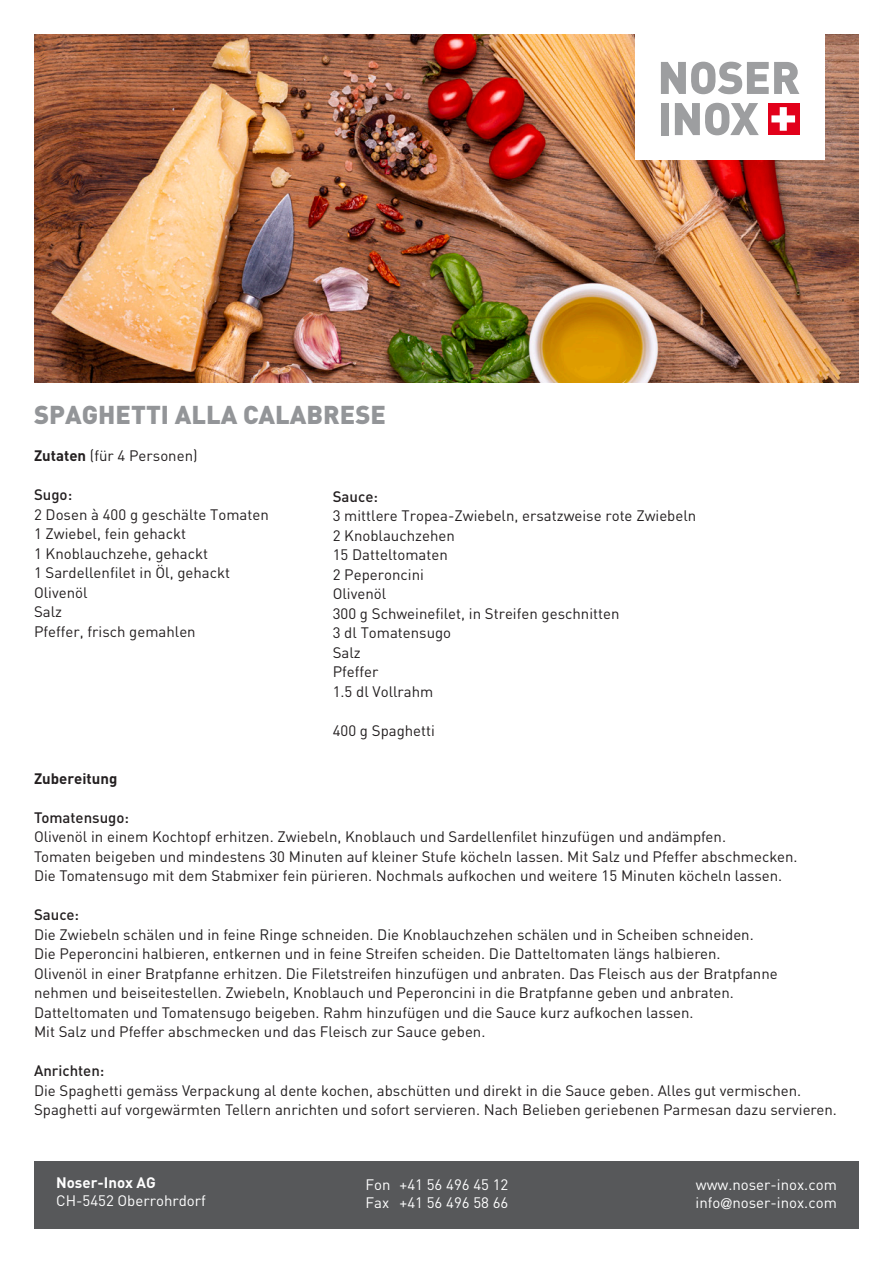
<style>
.page{position:relative;width:893px;height:1263px;background:#fff}
.page>*{position:absolute;margin:0;border:0;box-sizing:border-box;transform-origin:0 0}
.t1{font:900 25.5px "DIN";color:#939598}
.t2{font:15px/19.5px "DIN";color:#231f20}
.t3{font:15px/18px "DIN";color:#fff}
.t4{font:500 15px "DIN";color:#231f20}
.t5{font:700 15px "DIN";color:#fff}
.t6{font:700 15px "DIN";color:#231f20}
.s1{font-weight:700}
.s2{font-family:"Helvetica Neue LT Std"}
</style>
<div class="page">
<div style="left:34px;top:1161px;width:825px;height:68px;background:#57585a"></div>
<img style="left:34px;top:34px;width:825px;height:349px">
<div style="left:635px;top:30px;width:190px;height:130px;background:#fff"></div>
<div style="left:767px;top:103px;width:32px;height:32px;background:#e2001a"></div>
<svg style="left:771px;top:107px;width:24px;height:24px"></svg>
<svg style="left:661px;top:62px;width:138px;height:32px"></svg>
<svg style="left:675px;top:103px;width:84px;height:32px"></svg>
<div style="left:661px;top:103px;width:8px;height:32px;background:#9d9ea0"></div>
<h1 class="t1" style="left:34px;top:398px;width:354px">SPAGHETTI ALLA CALABRESE</h1>
<p class="t2" style="left:34px;top:445px;width:165px"><span class="s1">Zutaten</span> (für 4 Personen)</p>
<p class="t4" style="left:34px;top:485px;width:40px">Sugo:</p>
<p class="t2" style="left:34px;top:504px;width:236px">2 Dosen à 400 g geschälte Tomaten<br>1 Zwiebel, fein gehackt<br>1 Knoblauchzehe, gehackt<br>1 Sardellenfilet in Öl, gehackt<br>Olivenöl<br>Salz<br>Pfeffer, frisch gemahlen</p>
<p class="t4" style="left:333px;top:487px;width:47px">Sauce:</p>
<p class="t2" style="left:333px;top:506px;width:365px">3 mittlere Tropea-Zwiebeln, ersatzweise rote Zwiebeln<br>2 Knoblauchzehen<br>15 Datteltomaten<br>2 Peperoncini<br>Olivenöl<br>300 g Schweinefilet, in Streifen geschnitten<br>3 dl Tomatensugo<br>Salz<br>Pfeffer<br>1.5 dl Vollrahm</p>
<p class="t2" style="left:333px;top:720px;width:104px">400 g Spaghetti</p>
<p class="t6" style="left:34px;top:768px;width:85px">Zubereitung</p>
<p class="t4" style="left:34px;top:807px;width:97px">Tomatensugo:</p>
<p class="t2" style="left:34px;top:826px;width:765px">Olivenöl in einem Kochtopf erhitzen. Zwiebeln, Knoblauch und Sardellenfilet hinzufügen und andämpfen.<br>Tomaten beigeben und mindestens 30 Minuten auf kleiner Stufe köcheln lassen. Mit Salz und Pfeffer abschmecken.<br>Die Tomatensugo mit dem Stabmixer fein pürieren. Nochmals aufkochen und weitere 15 Minuten köcheln lassen.</p>
<p class="t4" style="left:34px;top:905px;width:46px">Sauce:</p>
<p class="t2" style="left:34px;top:924px;width:745px">Die Zwiebeln schälen und in feine Ringe schneiden. Die Knoblauchzehen schälen und in Scheiben schneiden.<br>Die Peperoncini halbieren, entkernen und in feine Streifen scheiden. Die Datteltomaten längs halbieren.<br>Olivenöl in einer Bratpfanne erhitzen. Die Filetstreifen hinzufügen und anbraten. Das Fleisch aus der Bratpfanne nehmen und beiseitestellen. Zwiebeln, Knoblauch und Peperoncini in die Bratpfanne geben und anbraten.<br>Datteltomaten und Tomatensugo beigeben. Rahm hinzufügen und die Sauce kurz aufkochen lassen.<br>Mit Salz und Pfeffer abschmecken und das Fleisch zur Sauce geben.</p>
<p class="t4" style="left:34px;top:1061px;width:72px">Anrichten:</p>
<p class="t2" style="left:34px;top:1080px;width:804px">Die Spaghetti gemäss Verpackung al dente kochen, abschütten und direkt in die Sauce geben. Alles gut vermischen.<br>Spaghetti auf vorgewärmten Tellern anrichten und sofort servieren. Nach Belieben geriebenen Parmesan dazu servieren.</p>
<p class="t5" style="left:56px;top:1173px;width:101px">Noser-Inox AG</p>
<p class="t3" style="left:56px;top:1191px;width:151px">CH-5452 Oberrohrdorf</p>
<p class="t3" style="left:366px;top:1175px;width:144px">Fon +41 56 496 45 12<br>Fax +41 56 496 58 66</p>
<p class="t3" style="left:696px;top:1175px;width:143px">www.noser-inox.com info<span class="s2">@</span>noser-inox.com</p>
</div>
